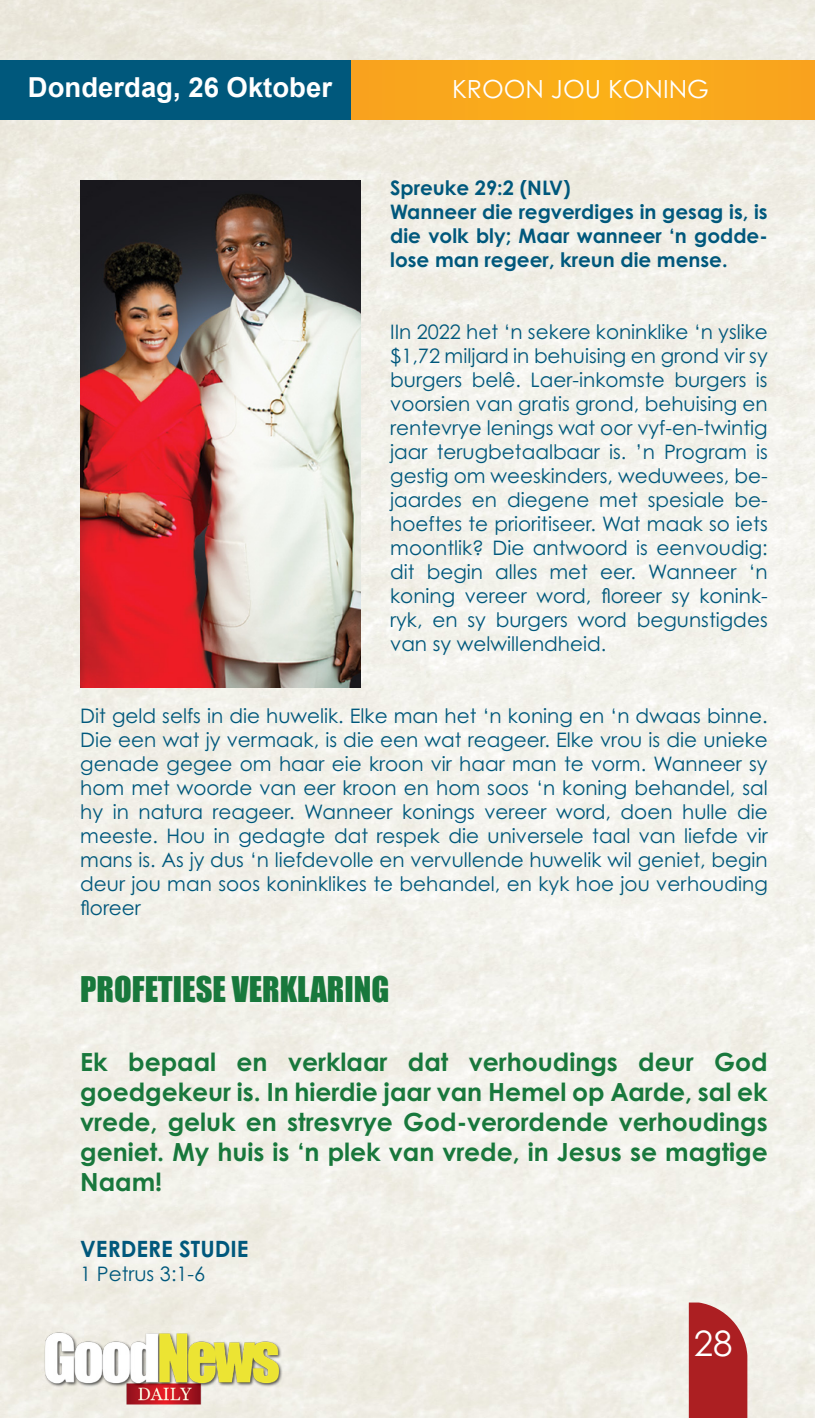
<style>
.page{position:relative;width:815px;height:1418px;background:#fff}
.page>*{position:absolute;margin:0;border:0;box-sizing:border-box;transform-origin:0 0}
.t1{font:35px "Century Gothic Pro";color:#fff}
.t2{font:32.5px "Impact";color:#18783c}
.t3{font:700 27.5px "Arial";color:#fff}
.t4{font:700 25px/30px "Century Gothic Pro";color:#18783c;text-align:justify}
.t5{font:25px "Century Gothic Pro";color:#fff}
.t6{font:700 22.5px "Century Gothic Pro";color:#00587c}
.t7{font:20px/24px "Century Gothic Pro";color:#00587c;text-align:justify}
.t8{font:700 20px/24px "Century Gothic Pro";color:#00587c;text-align:justify}
</style>
<div class="page">
<img style="left:0;top:0;width:815px;height:1417px">
<div style="left:168px;top:60px;width:647px;height:60px;background:#f9a91c"></div>
<div style="left:0;top:60px;width:351px;height:60px;background:#00587c"></div>
<div style="left:689px;top:1302px;width:58px;height:115px;background:#ac1f22"></div>
<img style="left:39px;top:1330px;width:246px;height:76px">
<img style="left:80px;top:180px;width:280px;height:507px">
<p class="t3" style="left:28px;top:69px;width:306px">Donderdag, 26 Oktober</p>
<p class="t5" style="left:452px;top:73px;width:258px">KROON JOU KONING</p>
<p class="t8" style="left:390px;top:175px;width:182px">Spreuke 29:2 (NLV)</p>
<p class="t8" style="left:390px;top:199px;width:379px">Wanneer die regverdiges in gesag is, is die volk bly; Maar wanneer ‘n godde&shy;lose man regeer, kreun die mense.</p>
<p class="t7" style="left:390px;top:319px;width:379px">IIn 2022 het ‘n sekere koninklike ‘n yslike $1,72 miljard in behuising en grond vir sy burgers belê. Laer-inkomste burgers is voorsien van gratis grond, behuising en rentevrye lenings wat oor vyf-en-twintig jaar terugbetaalbaar is. ’n Program is gestig om weeskinders, weduwees, be&shy;jaardes en diegene met spesiale be&shy;hoeftes te prioritiseer. Wat maak so iets moontlik? Die antwoord is eenvoudig: dit begin alles met eer. Wanneer ‘n koning vereer word, floreer sy konink&shy;ryk, en sy burgers word begunstigdes van sy welwillendheid.</p>
<p class="t7" style="left:80px;top:703px;width:689px">Dit geld selfs in die huwelik. Elke man het ‘n koning en ‘n dwaas binne.<br>Die een wat jy vermaak, is die een wat reageer. Elke vrou is die unieke genade gegee om haar eie kroon vir haar man te vorm. Wanneer sy hom met woorde van eer kroon en hom soos ‘n koning behandel, sal hy in natura reageer. Wanneer konings vereer word, doen hulle die meeste. Hou in gedagte dat respek die universele taal van liefde vir mans is. As jy dus ‘n liefdevolle en vervullende huwelik wil geniet, begin deur jou man soos koninklikes te behandel, en kyk hoe jou verhouding floreer</p>
<p class="t2" style="left:80px;top:964px;width:311px">PROFETIESE VERKLARING</p>
<p class="t4" style="left:80px;top:1046px;width:689px">Ek bepaal en verklaar dat verhoudings deur God goedgekeur is. In hierdie jaar van Hemel op Aarde, sal ek vrede, geluk en stresvrye God-verordende verhoudings geniet. My huis is ‘n plek van vrede, in Jesus se magtige Naam!</p>
<p class="t6" style="left:80px;top:1235px;width:170px">VERDERE STUDIE</p>
<p class="t7" style="left:80px;top:1261px;width:127px">1 Petrus 3:1-6</p>
<h1 class="t1" style="left:694px;top:1322px;width:40px">28</h1>
</div>
